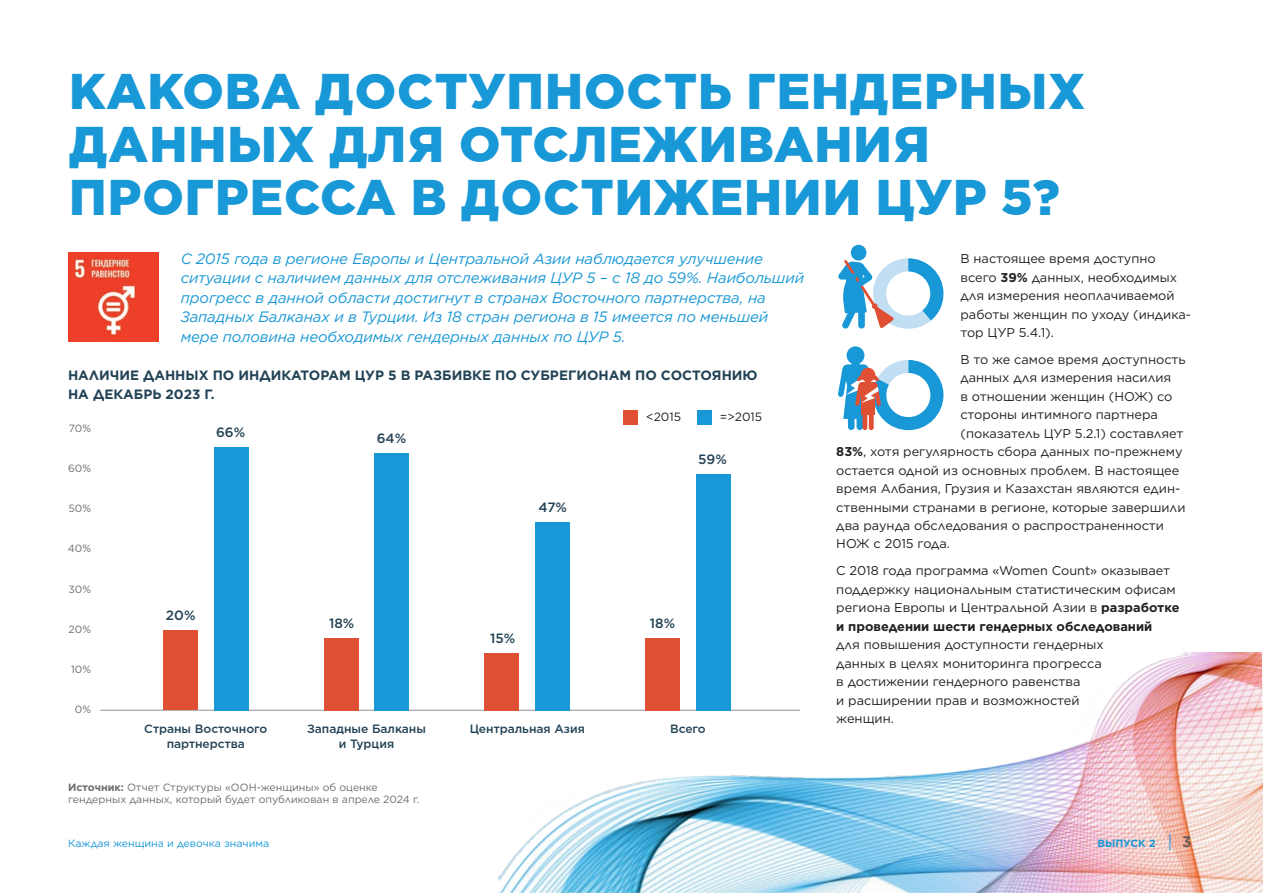
<style>
.page{position:relative;width:1263px;height:893px;background:#fff}
.page>*{position:absolute;margin:0;border:0;box-sizing:border-box;transform-origin:0 0}
.t1{font:900 49.95px/52.8px "Gotham Pro";letter-spacing:.02em;color:#1898d6}
.t2{font:italic 15px/19.5px "Gotham Pro";letter-spacing:-.005em;color:#1898d6}
.t3{font:500 15px "Gotham";color:#57585a}
.t4{font:700 13.5px/19.5px "Gotham";color:#224255}
.t5{font:500 13.5px "Gotham";color:#224255}
.t6{font:12.75px/18.5px "Gotham";color:#231f20}
.t7{font:500 12px/14.4px "Gotham Pro";color:#224255;text-align:center}
.t8{font:12px "Gotham";color:#231f20}
.t9{font:10.5px/12.6px "Gotham";color:#6c6d70}
.t10{font:10.5px "Gotham";color:#1898d6}
.t11{font:700 10.5px "Gotham";color:#1898d6}
.s1{font-weight:700}
</style>
<div class="page">
<img style="left:69px;top:253px;width:89px;height:89px">
<img style="left:498px;top:652px;width:765px;height:241px">
<svg style="left:838px;top:258px;width:105px;height:71px"></svg>
<div style="left:851px;top:245px;width:15px;height:15px;background:#1898d6;border-radius:50%"></div>
<svg style="left:838px;top:346px;width:105px;height:84px"></svg>
<hr style="left:100px;top:710px;width:700px;height:1px;background:#939598">
<div style="left:163px;top:630px;width:35px;height:80px;background:#df4f33"></div>
<div style="left:214px;top:447px;width:35px;height:263px;background:#1898d6"></div>
<div style="left:324px;top:638px;width:35px;height:72px;background:#df4f33"></div>
<div style="left:374px;top:453px;width:35px;height:257px;background:#1898d6"></div>
<div style="left:484px;top:653px;width:35px;height:57px;background:#df4f33"></div>
<div style="left:535px;top:522px;width:35px;height:188px;background:#1898d6"></div>
<div style="left:645px;top:638px;width:35px;height:72px;background:#df4f33"></div>
<div style="left:696px;top:474px;width:35px;height:236px;background:#1898d6"></div>
<div style="left:623px;top:411px;width:14px;height:14px;background:#df4f33"></div>
<div style="left:697px;top:411px;width:14px;height:14px;background:#1898d6"></div>
<svg style="left:1169px;top:834px;width:1px;height:16px"></svg>
<h1 class="t1" style="left:69px;top:64px;width:1017px">КАКОВА ДОСТУПНОСТЬ ГЕНДЕРНЫХ<br>ДАННЫХ ДЛЯ ОТСЛЕЖИВАНИЯ<br>ПРОГРЕССА В ДОСТИЖЕНИИ ЦУР 5?</h1>
<p class="t2" style="left:181px;top:249px;width:625px">С 2015 года в регионе Европы и Центральной Азии наблюдается улучшение ситуации с наличием данных для отслеживания ЦУР 5 – с 18 до 59%. Наибольший прогресс в данной области достигнут в странах Восточного партнерства, на Западных Балканах и в Турции. Из 18 стран региона в 15 имеется по меньшей мере половина необходимых гендерных данных по ЦУР 5.</p>
<p class="t6" style="left:960px;top:249px;width:232px">В настоящее время доступно всего <span class="s1">39%</span> данных, необходимых для измерения неоплачиваемой работы женщин по уходу (индика&shy;тор ЦУР 5.4.1).</p>
<p class="t6" style="left:960px;top:350px;width:227px">В то же самое время доступность</p>
<p class="t6" style="left:960px;top:368px;width:212px">данных для измерения насилия</p>
<p class="t6" style="left:960px;top:387px;width:214px">в отношении женщин (НОЖ) со</p>
<p class="t6" style="left:960px;top:405px;width:199px">стороны интимного партнера</p>
<p class="t6" style="left:960px;top:424px;width:225px">(показатель ЦУР 5.2.1) составляет</p>
<p class="t6" style="left:836px;top:442px;width:348px"><span class="s1">83%</span>, хотя регулярность сбора данных по-прежнему</p>
<p class="t6" style="left:836px;top:461px;width:345px">остается одной из основных проблем. В настоящее</p>
<p class="t6" style="left:836px;top:479px;width:345px">время Албания, Грузия и Казахстан являются един-</p>
<p class="t6" style="left:836px;top:498px;width:351px">ственными странами в регионе, которые завершили</p>
<p class="t6" style="left:836px;top:516px;width:329px">два раунда обследования о распространенности</p>
<p class="t6" style="left:836px;top:534px;width:115px">НОЖ с 2015 года.</p>
<p class="t6" style="left:836px;top:561px;width:345px">С 2018 года программа «Women Count» оказывает поддержку национальным статистическим офисам региона Европы и Центральной Азии в <span class="s1">разработке и проведении шести гендерных обследований</span></p>
<p class="t6" style="left:836px;top:635px;width:269px">для повышения доступности гендерных данных в целях мониторинга прогресса в достижении гендерного равенства<br>и расширении прав и возможностей женщин.</p>
<p class="t4" style="left:68px;top:365px;width:691px">НАЛИЧИЕ ДАННЫХ ПО ИНДИКАТОРАМ ЦУР 5 В РАЗБИВКЕ ПО СУБРЕГИОНАМ ПО СОСТОЯНИЮ<br>НА ДЕКАБРЬ 2023 Г.</p>
<p class="t8" style="left:646px;top:409px;width:36px">&lt;2015</p>
<p class="t8" style="left:720px;top:409px;width:44px">=&gt;2015</p>
<p class="t9" style="left:69px;top:421px;width:24px">70%</p>
<p class="t9" style="left:68px;top:462px;width:25px">60%</p>
<p class="t9" style="left:68px;top:502px;width:24px">50%</p>
<p class="t9" style="left:68px;top:542px;width:25px">40%</p>
<p class="t9" style="left:68px;top:582px;width:24px">30%</p>
<p class="t9" style="left:69px;top:623px;width:24px">20%</p>
<p class="t9" style="left:71px;top:663px;width:22px">10%</p>
<p class="t9" style="left:75px;top:703px;width:18px">0%</p>
<p class="t5" style="left:216px;top:423px;width:31px">66%</p>
<p class="t5" style="left:377px;top:430px;width:31px">64%</p>
<p class="t5" style="left:698px;top:450px;width:30px">59%</p>
<p class="t5" style="left:539px;top:498px;width:30px">47%</p>
<p class="t5" style="left:166px;top:607px;width:31px">20%</p>
<p class="t5" style="left:329px;top:614px;width:27px">18%</p>
<p class="t5" style="left:650px;top:614px;width:27px">18%</p>
<p class="t5" style="left:490px;top:630px;width:27px">15%</p>
<p class="t7" style="left:144px;top:722px;width:125px">Страны Восточного партнерства</p>
<p class="t7" style="left:307px;top:722px;width:120px">Западные Балканы и Турция</p>
<p class="t7" style="left:470px;top:722px;width:117px">Центральная Азия</p>
<p class="t7" style="left:670px;top:722px;width:37px">Всего</p>
<p class="t9" style="left:68px;top:781px;width:353px"><span class="s1">Источник:</span> Отчет Структуры «ООН-женщины» об оценке гендерных данных, который будет опубликован в апреле 2024 г.</p>
<p class="t10" style="left:68px;top:837px;width:203px">Каждая женщина и девочка значима</p>
<p class="t11" style="left:1097px;top:836px;width:60px">ВЫПУСК 2</p>
<p class="t3" style="left:1182px;top:832px;width:11px">3</p>
</div>
